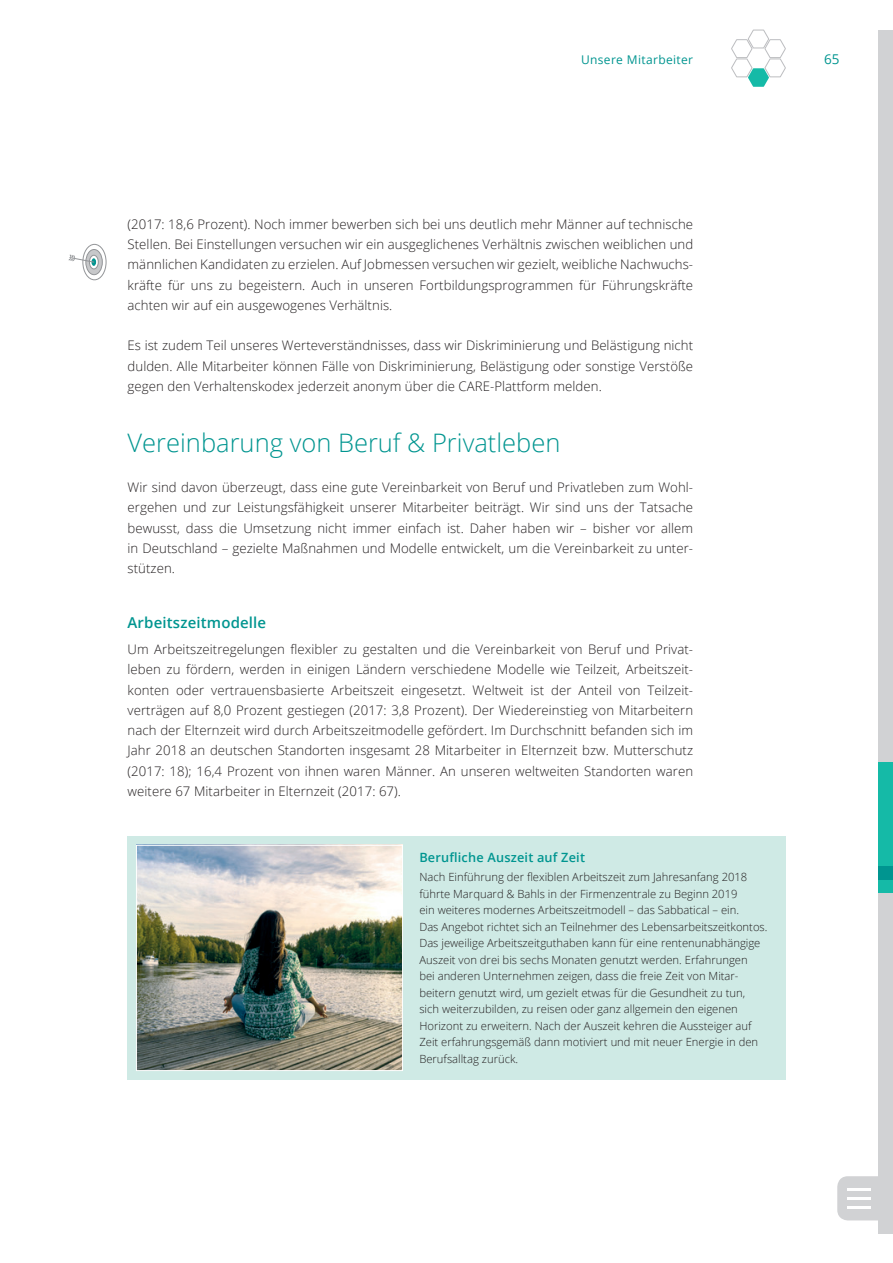
<style>
.page{position:relative;width:893px;height:1263px;background:#fff}
.page>*{position:absolute;margin:0;border:0;box-sizing:border-box;transform-origin:0 0}
.t1{font:300 25.5px "Open Sans";color:#009590}
.t2{font:600 15px "Open Sans";letter-spacing:.01em;color:#009590}
.t3{font:13.5px "Open Sans";color:#009590}
.t4{font:300 13.2px/20.2px "Open Sans";letter-spacing:.005em;color:#231f20;text-align:justify}
.t5{font:600 12.75px "Open Sans";letter-spacing:.015em;color:#009590}
.t6{font:12px "Open Sans";letter-spacing:.03em;color:#009590}
.t7{font:300 11.25px/16.5px "Open Sans";color:#231f20}
</style>
<div class="page">
<div style="left:878px;top:30px;width:15px;height:1203px;background:#d1d2d4"></div>
<div style="left:878px;top:784px;width:15px;height:109px;background:#15baa7"></div>
<div style="left:878px;top:762px;width:15px;height:44px;background:#15baa7"></div>
<div style="left:878px;top:867px;width:15px;height:13px;background:#009590"></div>
<svg style="left:731px;top:29px;width:55px;height:58px"></svg>
<div style="left:128px;top:836px;width:658px;height:243px;background:#cfeae5"></div>
<img style="left:138px;top:847px;width:263px;height:222px">
<div style="left:136px;top:845px;width:267px;height:226px;border:1px solid #fff"></div>
<svg style="left:83px;top:244px;width:23px;height:36px"></svg>
<div style="left:83px;top:244px;width:23px;height:36px;border:1px solid #939598;border-radius:50%"></div>
<svg style="left:86px;top:249px;width:16px;height:26px"></svg>
<div style="left:86px;top:249px;width:17px;height:26px;border:1px solid #939598;border-radius:50%"></div>
<svg style="left:89px;top:255px;width:9px;height:14px"></svg>
<div style="left:89px;top:255px;width:10px;height:14px;border:1px solid #939598;border-radius:50%"></div>
<svg style="left:91px;top:258px;width:5px;height:8px"></svg>
<svg style="left:68px;top:254px;width:27px;height:9px"></svg>
<svg style="left:837px;top:1176px;width:41px;height:44px;background:#d4d5d6"></svg>
<hr style="left:847px;top:1188px;width:24px;height:2px;background:#fff">
<hr style="left:847px;top:1197px;width:24px;height:2px;background:#fff">
<hr style="left:847px;top:1206px;width:24px;height:3px;background:#fff">
<p class="t6" style="left:581px;top:51px;width:114px">Unsere Mitarbeiter</p>
<p class="t3" style="left:824px;top:50px;width:17px">65</p>
<p class="t4" style="left:128px;top:214px;width:567px">(2017: 18,6 Prozent). Noch immer bewerben sich bei uns deutlich mehr Männer auf technische Stellen. Bei Einstellungen versuchen wir ein ausgeglichenes Verhältnis zwischen weiblichen und männlichen Kandidaten zu erzielen. Auf Jobmessen versuchen wir gezielt, weibliche Nachwuchs&shy;kräfte für uns zu begeistern. Auch in unseren Fortbildungsprogrammen für Führungskräfte achten wir auf ein ausgewogenes Verhältnis.</p>
<p class="t4" style="left:128px;top:335px;width:567px">Es ist zudem Teil unseres Werteverständnisses, dass wir Diskriminierung und Belästigung nicht dulden. Alle Mitarbeiter können Fälle von Diskriminierung, Belästigung oder sonstige Verstöße gegen den Verhaltenskodex jederzeit anonym über die CARE-Plattform melden.</p>
<h1 class="t1" style="left:128px;top:425px;width:434px">Vereinbarung von Beruf &amp; Privatleben</h1>
<p class="t4" style="left:128px;top:477px;width:567px">Wir sind davon überzeugt, dass eine gute Vereinbarkeit von Beruf und Privatleben zum Wohl&shy;ergehen und zur Leistungsfähigkeit unserer Mitarbeiter beiträgt. Wir sind uns der Tatsache bewusst, dass die Umsetzung nicht immer einfach ist. Daher haben wir – bisher vor allem in Deutschland – gezielte Maßnahmen und Modelle entwickelt, um die Vereinbarkeit zu unter&shy;stützen.</p>
<p class="t2" style="left:128px;top:612px;width:140px">Arbeitszeitmodelle</p>
<p class="t4" style="left:128px;top:639px;width:567px">Um Arbeitszeitregelungen flexibler zu gestalten und die Vereinbarkeit von Beruf und Privat&shy;leben zu fördern, werden in einigen Ländern verschiedene Modelle wie Teilzeit, Arbeitszeit&shy;konten oder vertrauensbasierte Arbeitszeit eingesetzt. Weltweit ist der Anteil von Teilzeit&shy;verträgen auf 8,0 Prozent gestiegen (2017: 3,8 Prozent). Der Wiedereinstieg von Mitarbeitern nach der Elternzeit wird durch Arbeitszeitmodelle gefördert. Im Durchschnitt befanden sich im Jahr 2018 an deutschen Standorten insgesamt 28 Mitarbeiter in Elternzeit bzw. Mutterschutz (2017: 18); 16,4 Prozent von ihnen waren Männer. An unseren weltweiten Standorten waren weitere 67 Mitarbeiter in Elternzeit (2017: 67).</p>
<p class="t5" style="left:419px;top:848px;width:167px">Berufliche Auszeit auf Zeit</p>
<p class="t7" style="left:419px;top:868px;width:350px">Nach Einführung der flexiblen Arbeitszeit zum Jahresanfang 2018 führte Marquard &amp; Bahls in der Firmenzentrale zu Beginn 2019<br>ein weiteres modernes Arbeitszeitmodell – das Sabbatical – ein.<br>Das Angebot richtet sich an Teilnehmer des Lebensarbeitszeitkontos.<br>Das jeweilige Arbeitszeitguthaben kann für eine rentenunabhängige Auszeit von drei bis sechs Monaten genutzt werden. Erfahrungen<br>bei anderen Unternehmen zeigen, dass die freie Zeit von Mitar&shy;beitern genutzt wird, um gezielt etwas für die Gesundheit zu tun, sich weiterzubilden, zu reisen oder ganz allgemein den eigenen Horizont zu erweitern. Nach der Auszeit kehren die Aussteiger auf Zeit erfahrungsgemäß dann motiviert und mit neuer Energie in den Berufsalltag zurück.</p>
</div>
